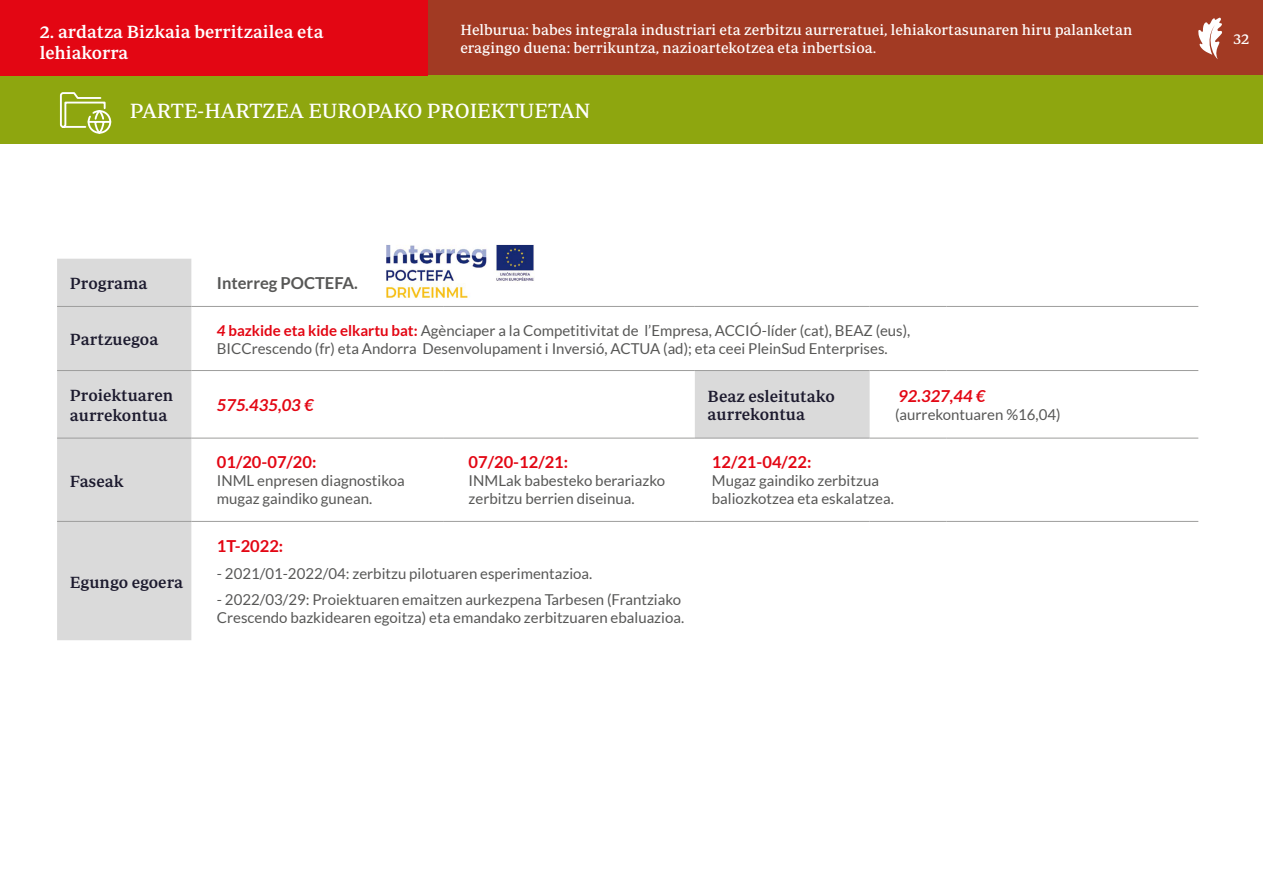
<style>
.page{position:relative;width:1263px;height:893px;background:#fff}
.page>*{position:absolute;margin:0;border:0;box-sizing:border-box;transform-origin:0 0}
.t1{font:21px "Periodico Text";color:#fff}
.t2{font:500 18px/21.6px "Periodico Text";color:#fff}
.t3{font:500 16.5px/19.8px "Periodico Text";color:#1c1a2e}
.t4{font:700 16.5px "Lato";color:#e30613}
.t5{font:italic 700 16.5px "Lato";color:#e30613}
.t6{font:700 16.5px "Lato";color:#575756}
.t7{font:15px/18px "Lato";color:#575756}
.t8{font:15px/18px "Periodico Text";color:#fff}
.s1{font-weight:700;font-style:italic;color:#e30613}
.s2{font-weight:700;color:#e30613}
</style>
<div class="page">
<svg style="left:57px;top:259px;width:813px;height:381px"></svg>
<hr style="left:57px;top:306px;width:134px;height:1px;background:#9d9d9c">
<hr style="left:191px;top:306px;width:252px;height:1px;background:#9d9d9c">
<hr style="left:443px;top:306px;width:252px;height:1px;background:#9d9d9c">
<hr style="left:695px;top:306px;width:175px;height:1px;background:#9d9d9c">
<hr style="left:870px;top:306px;width:76px;height:1px;background:#9d9d9c">
<hr style="left:946px;top:306px;width:252px;height:1px;background:#9d9d9c">
<hr style="left:57px;top:370px;width:134px;height:1px;background:#9d9d9c">
<hr style="left:191px;top:370px;width:252px;height:1px;background:#9d9d9c">
<hr style="left:443px;top:370px;width:252px;height:1px;background:#9d9d9c">
<hr style="left:695px;top:370px;width:175px;height:1px;background:#9d9d9c">
<hr style="left:870px;top:370px;width:76px;height:1px;background:#9d9d9c">
<hr style="left:946px;top:370px;width:252px;height:1px;background:#9d9d9c">
<hr style="left:57px;top:438px;width:134px;height:1px;background:#9d9d9c">
<hr style="left:191px;top:438px;width:252px;height:1px;background:#9d9d9c">
<hr style="left:443px;top:438px;width:252px;height:1px;background:#9d9d9c">
<hr style="left:695px;top:438px;width:175px;height:1px;background:#9d9d9c">
<hr style="left:870px;top:438px;width:76px;height:1px;background:#9d9d9c">
<hr style="left:946px;top:438px;width:252px;height:1px;background:#9d9d9c">
<hr style="left:57px;top:521px;width:134px;height:1px;background:#9d9d9c">
<hr style="left:191px;top:521px;width:252px;height:1px;background:#9d9d9c">
<hr style="left:443px;top:521px;width:252px;height:1px;background:#9d9d9c">
<hr style="left:695px;top:521px;width:175px;height:1px;background:#9d9d9c">
<hr style="left:870px;top:521px;width:76px;height:1px;background:#9d9d9c">
<hr style="left:946px;top:521px;width:252px;height:1px;background:#9d9d9c">
<img style="left:386px;top:244px;width:148px;height:57px">
<div style="left:0;top:0;width:1263px;height:75px;background:#a23a23"></div>
<div style="left:0;top:75px;width:1263px;height:69px;background:#8ea60f"></div>
<svg style="left:1198px;top:17px;width:24px;height:42px"></svg>
<div style="left:0;top:0;width:427px;height:75px;background:#e30613"></div>
<svg style="left:59px;top:92px;width:53px;height:42px"></svg>
<p class="t2" style="left:40px;top:21px;width:285px">2. ardatza Bizkaia berritzailea eta lehiakorra</p>
<p class="t8" style="left:460px;top:21px;width:673px">Helburua: babes integrala industriari eta zerbitzu aurreratuei, lehiakortasunaren hiru palanketan eragingo duena: berrikuntza, nazioartekotzea eta inbertsioa.</p>
<h1 class="t1" style="left:130px;top:98px;width:462px">PARTE-HARTZEA EUROPAKO PROIEKTUETAN</h1>
<p class="t3" style="left:70px;top:274px;width:79px">Programa</p>
<p class="t6" style="left:217px;top:274px;width:143px">Interreg POCTEFA.</p>
<p class="t3" style="left:70px;top:330px;width:90px">Partzuegoa</p>
<p class="t7" style="left:217px;top:321px;width:695px"><span class="s1">4</span> <span class="s2">bazkide eta kide elkartu bat:</span> Agènciaper a la Competitivitat de l’Empresa, ACCIÓ-líder (cat), BEAZ (eus),<br>BICCrescendo (fr) eta Andorra Desenvolupament i Inversió, ACTUA (ad); eta ceei PleinSud Enterprises.</p>
<p class="t3" style="left:70px;top:386px;width:105px">Proiektuaren aurrekontua</p>
<p class="t5" style="left:217px;top:395px;width:98px">575.435,03 €</p>
<p class="t3" style="left:708px;top:387px;width:129px;line-height:18px">Beaz esleitutako aurrekontua</p>
<p class="t5" style="left:898px;top:386px;width:89px">92.327,44 €</p>
<p class="t7" style="left:895px;top:405px;width:167px">(aurrekontuaren %16,04)</p>
<p class="t3" style="left:70px;top:471px;width:55px">Faseak</p>
<p class="t3" style="left:70px;top:572px;width:115px">Egungo egoera</p>
<p class="t4" style="left:217px;top:453px;width:101px">01/20-07/20:</p>
<p class="t7" style="left:217px;top:472px;width:189px">INML enpresen diagnostikoa mugaz gaindiko gunean.</p>
<p class="t4" style="left:469px;top:453px;width:101px">07/20-12/21:</p>
<p class="t7" style="left:469px;top:472px;width:198px">INMLak babesteko berariazko zerbitzu berrien diseinua.</p>
<p class="t4" style="left:217px;top:536px;width:68px">1T-2022:</p>
<p class="t7" style="left:217px;top:564px;width:377px">- 2021/01-2022/04: zerbitzu pilotuaren esperimentazioa.</p>
<p class="t7" style="left:217px;top:591px;width:469px">- 2022/03/29: Proiektuaren emaitzen aurkezpena Tarbesen (Frantziako<br>Crescendo bazkidearen egoitza) eta emandako zerbitzuaren ebaluazioa.</p>
<p class="t4" style="left:712px;top:453px;width:101px">12/21-04/22:</p>
<p class="t7" style="left:712px;top:472px;width:183px">Mugaz gaindiko zerbitzua baliozkotzea eta eskalatzea.</p>
<p class="t8" style="left:1233px;top:30px;width:17px">32</p>
</div>
